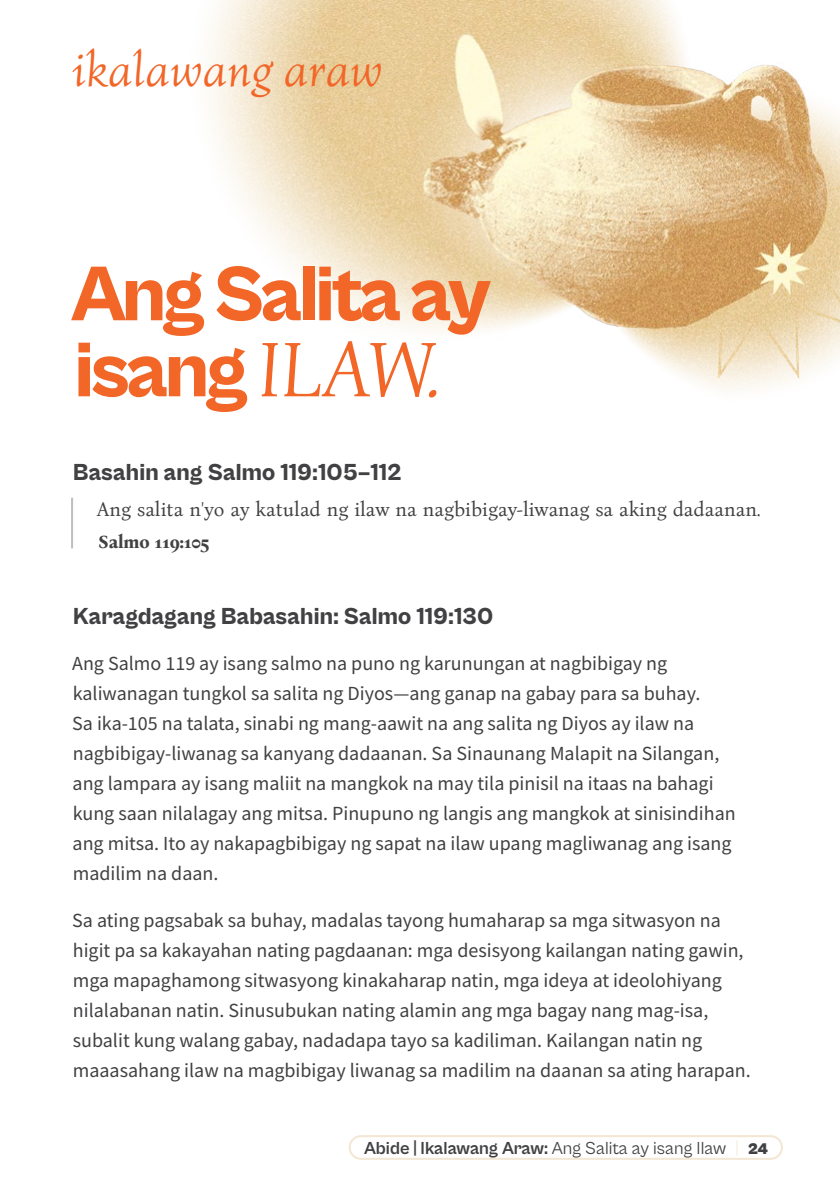
<style>
.page{position:relative;width:840px;height:1191px;background:#fff}
.page>*{position:absolute;margin:0;border:0;box-sizing:border-box;transform-origin:0 0}
.t1{font:800 80px/76px "Cabinet Grotesk";letter-spacing:-.04em;color:#f26628}
.t2{font:italic 48px "Bona Nova";color:#f26628}
.t3{font:800 24px "Cabinet Grotesk";letter-spacing:.01em;color:#414042}
.t4{font:20px/30px "Source Sans Pro";color:#414042}
.t5{font:20px "Bona Nova";color:#414042}
.t6{font:700 18px "Cabinet Grotesk";color:#414042}
.t7{font:700 18px "Bona Nova";letter-spacing:-.01em;color:#414042}
.s1{font-family:"Bona Nova";font-weight:400;font-style:italic}
.s2{font-weight:400}
.s3{font-weight:400;color:#f3e7d4}
.s4{font-weight:900;font-size:16px}
</style>
<div class="page">
<img style="left:209px;top:0;width:630px;height:391px">
<hr style="left:71px;top:498px;width:2px;height:50px;background:#bcbec0">
<div style="left:348px;top:1135px;width:434px;height:24px;border:2px solid #f3e7d4;border-radius:11px"></div>
<h2 class="t2" style="left:72px;top:36px;width:312px">ikalawang araw</h2>
<h1 class="t1" style="left:71px;top:258px;width:421px">Ang Salita ay isang <span class="s1">ILAW.</span></h1>
<p class="t3" style="left:73px;top:459px;width:330px">Basahin ang Salmo 119:105–112</p>
<p class="t5" style="left:97px;top:494px;width:665px">Ang salita nʼyo ay katulad ng ilaw na nagbibigay-liwanag sa aking dadaanan.</p>
<p class="t7" style="left:98px;top:528px;width:113px">Salmo 119:105</p>
<p class="t3" style="left:73px;top:603px;width:421px">Karagdagang Babasahin: Salmo 119:130</p>
<p class="t4" style="left:72px;top:648px;width:664px">Ang Salmo 119 ay isang salmo na puno ng karunungan at nagbibigay ng kaliwanagan tungkol sa salita ng Diyos—ang ganap na gabay para sa buhay.<br>Sa ika-105 na talata, sinabi ng mang-aawit na ang salita ng Diyos ay ilaw na nagbibigay-liwanag sa kanyang dadaanan. Sa Sinaunang Malapit na Silangan, ang lampara ay isang maliit na mangkok na may tila pinisil na itaas na bahagi kung saan nilalagay ang mitsa. Pinupuno ng langis ang mangkok at sinisindihan ang mitsa. Ito ay nakapagbibigay ng sapat na ilaw upang magliwanag ang isang madilim na daan.</p>
<p class="t4" style="left:72px;top:904px;width:679px">Sa ating pagsabak sa buhay, madalas tayong humaharap sa mga sitwasyon na higit pa sa kakayahan nating pagdaanan: mga desisyong kailangan nating gawin, mga mapaghamong sitwasyong kinakaharap natin, mga ideya at ideolohiyang nilalabanan natin. Sinusubukan nating alamin ang mga bagay nang mag-isa, subalit kung walang gabay, nadadapa tayo sa kadiliman. Kailangan natin ng maaasahang ilaw na magbibigay liwanag sa madilim na daanan sa ating harapan.</p>
<p class="t6" style="left:364px;top:1138px;width:405px">Abide | Ikalawang Araw: <span class="s2">Ang Salita ay isang Ilaw</span> <span class="s3">|</span> <span class="s4">24</span></p>
</div>
